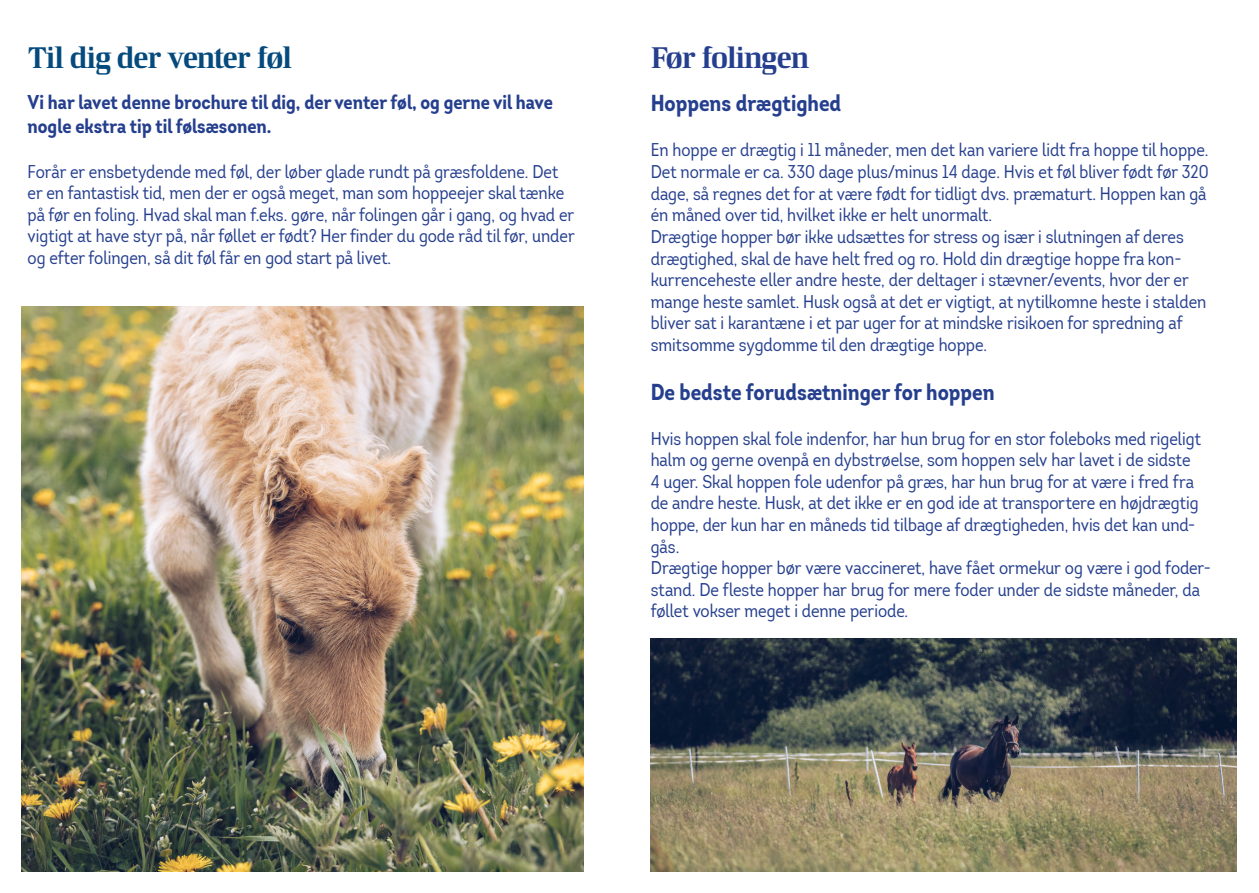
<style>
.page{position:relative;width:1259px;height:893px;background:#fff}
.page>*{position:absolute;margin:0;border:0;box-sizing:border-box;transform-origin:0 0}
.t1{font:30px "LF Rubrik 2";letter-spacing:-.035em;color:#054a7d}
.t2{font:30px "LF Rubrik 2";letter-spacing:-.04em;color:#253f8e}
.t3{font:700 22.5px "Intro Cond";color:#253f8e}
.t4{font:700 19.5px/23.4px "Intro Cond";color:#253f8e}
.Brödtext{font:18px/21.6px "Intro Cond";color:#253f8e}
</style>
<div class="page">
<img style="left:651px;top:639px;width:585px;height:233px">
<img style="left:21px;top:306px;width:563px;height:566px">
<p class="t1" style="left:28px;top:40px;width:266px">Til dig der venter føl</p>
<p class="t2" style="left:651px;top:40px;width:160px">Før folingen</p>
<p class="t3" style="left:651px;top:89px;width:192px">Hoppens drægtighed</p>
<p class="Brödtext" style="left:651px;top:139px;width:559px;text-align:justify">En hoppe er drægtig i 11 måneder, men det kan variere lidt fra hoppe til hoppe.<br>Det normale er ca. 330 dage plus/minus 14 dage. Hvis et føl bliver født før 320 dage, så regnes det for at være født for tidligt dvs. præmaturt. Hoppen kan gå én måned over tid, hvilket ikke er helt unormalt.</p>
<p class="Brödtext" style="left:651px;top:226px;width:557px">Drægtige hopper bør ikke udsættes for stress og især i slutningen af deres drægtighed, skal de have helt fred og ro. Hold din drægtige hoppe fra kon&shy;kurrenceheste eller andre heste, der deltager i stævner/events, hvor der er mange heste samlet. Husk også at det er vigtigt, at nytilkomne heste i stalden bliver sat i karantæne i et par uger for at mindske risikoen for spredning af smitsomme sygdomme til den drægtige hoppe.</p>
<p class="t3" style="left:651px;top:377px;width:345px">De bedste forudsætninger for hoppen</p>
<p class="Brödtext" style="left:651px;top:427px;width:552px">Hvis hoppen skal fole indenfor, har hun brug for en stor foleboks med rigeligt halm og gerne ovenpå en dybstrøelse, som hoppen selv har lavet i de sidste 4 uger. Skal hoppen fole udenfor på græs, har hun brug for at være i fred fra de andre heste. Husk, at det ikke er en god ide at transportere en højdrægtig hoppe, der kun har en måneds tid tilbage af drægtigheden, hvis det kan und&shy;gås.</p>
<p class="Brödtext" style="left:651px;top:557px;width:562px">Drægtige hopper bør være vaccineret, have fået ormekur og være i god foder&shy;stand. De fleste hopper har brug for mere foder under de sidste måneder, da føllet vokser meget i denne periode.</p>
<p class="t4" style="left:28px;top:91px;width:527px">Vi har lavet denne brochure til dig, der venter føl, og gerne vil have nogle ekstra tip til følsæsonen.</p>
<p class="Brödtext" style="left:28px;top:161px;width:549px">Forår er ensbetydende med føl, der løber glade rundt på græsfoldene. Det er en fantastisk tid, men der er også meget, man som hoppeejer skal tænke på før en foling. Hvad skal man f.eks. gøre, når folingen går i gang, og hvad er vigtigt at have styr på, når føllet er født? Her finder du gode råd til før, under og efter folingen, så dit føl får en god start på livet.</p>
</div>
